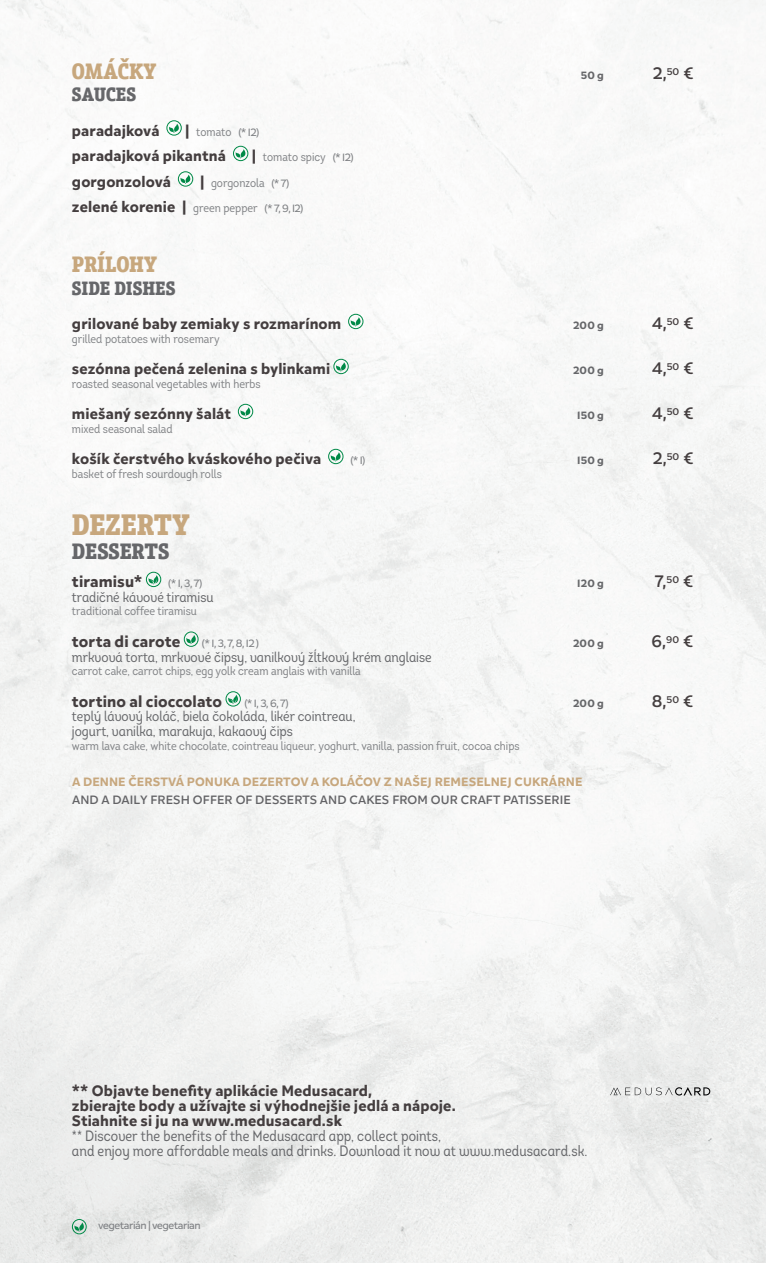
<style>
.page{position:relative;width:766px;height:1263px;background:#fff}
.page>*{position:absolute;margin:0;border:0;box-sizing:border-box;transform-origin:0 0}
.t1{font:900 30px "Schnebel Slab Pro Cond";color:#c7a77d}
.t2{font:900 22.5px "Schnebel Slab Pro Cond";color:#c7a77d}
.t3{font:900 22.5px "Schnebel Slab Pro Cond";color:#66676a}
.t4{font:900 19.5px "Schnebel Slab Pro Cond";color:#66676a}
.t5{font:600 16.5px "Inter";color:#443e3f}
.t6{font:800 15.6px "Inter";letter-spacing:.005em;color:#443e3f}
.t7{font:800 15px/15px "Inter";letter-spacing:.01em;color:#443e3f}
.t8{font:15px/15px "Intro Cond Alt";letter-spacing:.005em;color:#66676a}
.t9{font:14.1px/14.9px "Intro Cond Alt";color:#66676a}
.t10{font:12px "Intro Cond";color:#808285}
.t11{font:800 12px "Inter";letter-spacing:.01em;color:#c7a77d}
.t12{font:600 12px "Inter";letter-spacing:.01em;color:#636366}
.t13{font:500 10.5px "Inter";letter-spacing:-.035em;color:#808285}
.t14{font:800 10.5px "Inter";letter-spacing:.02em;color:#66676a}
.s1{font-family:"Inter";font-weight:800;font-size:15px;color:#443e3f}
.s2{font-family:"Inter";font-weight:500;font-size:10.5px}
.s3{font-family:"Intro Cond";font-weight:400;font-size:12px;color:#808285}
.s4{font-weight:500;font-size:10.5px;color:#808285}
</style>
<div class="page">
<img style="left:0;top:0;width:765px;height:1263px">
<div style="left:166px;top:120px;width:16px;height:16px;border:1px solid #008947;border-radius:50%"></div>
<svg style="left:169px;top:124px;width:10px;height:9px"></svg>
<div style="left:233px;top:146px;width:15px;height:15px;border:1px solid #008947;border-radius:50%"></div>
<svg style="left:235px;top:149px;width:10px;height:10px"></svg>
<div style="left:178px;top:171px;width:15px;height:16px;border:1px solid #008947;border-radius:50%"></div>
<svg style="left:180px;top:175px;width:10px;height:9px"></svg>
<div style="left:348px;top:314px;width:15px;height:15px;border:1px solid #008947;border-radius:50%"></div>
<svg style="left:350px;top:317px;width:10px;height:10px"></svg>
<div style="left:333px;top:359px;width:15px;height:15px;border:1px solid #008947;border-radius:50%"></div>
<svg style="left:335px;top:362px;width:11px;height:10px"></svg>
<div style="left:238px;top:404px;width:15px;height:15px;border:1px solid #008947;border-radius:50%"></div>
<svg style="left:240px;top:407px;width:10px;height:10px"></svg>
<div style="left:328px;top:449px;width:15px;height:15px;border:1px solid #008947;border-radius:50%"></div>
<svg style="left:330px;top:452px;width:10px;height:10px"></svg>
<div style="left:146px;top:572px;width:15px;height:15px;border:1px solid #008947;border-radius:50%"></div>
<svg style="left:148px;top:575px;width:10px;height:10px"></svg>
<div style="left:184px;top:631px;width:14px;height:16px;border:1px solid #008947;border-radius:50%"></div>
<svg style="left:186px;top:635px;width:10px;height:9px"></svg>
<div style="left:225px;top:691px;width:16px;height:15px;border:1px solid #008947;border-radius:50%"></div>
<svg style="left:228px;top:695px;width:10px;height:9px"></svg>
<div style="left:72px;top:1219px;width:15px;height:15px;border:1px solid #008947;border-radius:50%"></div>
<svg style="left:74px;top:1222px;width:10px;height:10px"></svg>
<svg style="left:610px;top:1087px;width:100px;height:8px"></svg>
<h2 class="t2" style="left:72px;top:57px;width:86px">OMÁČKY</h2>
<p class="t14" style="left:580px;top:68px;width:25px">50 g</p>
<h3 class="t5" style="left:652px;top:63px;width:42px">2,<sup>50</sup> €</h3>
<h3 class="t4" style="left:72px;top:82px;width:66px">SAUCES</h3>
<p class="t7" style="left:72px;top:123px;width:89px">paradajková</p>
<p class="t10" style="left:185px;top:124px;width:75px"><span class="s1">|</span> tomato <span class="s2">(* 12)</span></p>
<p class="t7" style="left:72px;top:148px;width:155px">paradajková pikantná</p>
<p class="t10" style="left:252px;top:150px;width:103px"><span class="s1">|</span> tomato spicy <span class="s2">(* 12)</span></p>
<p class="t7" style="left:72px;top:174px;width:100px">gorgonzolová</p>
<p class="t10" style="left:200px;top:175px;width:91px"><span class="s1">|</span> gorgonzola <span class="s2">(* 7)</span></p>
<p class="t7" style="left:72px;top:199px;width:233px">zelené korenie | <span class="s3">green pepper</span> <span class="s4">(* 7, 9, 12)</span></p>
<h2 class="t2" style="left:72px;top:250px;width:87px">PRÍLOHY</h2>
<h3 class="t4" style="left:72px;top:276px;width:105px">SIDE DISHES</h3>
<p class="t7" style="left:72px;top:316px;width:271px">grilované baby zemiaky s rozmarínom</p>
<p class="t14" style="left:573px;top:319px;width:32px">200 g</p>
<h3 class="t5" style="left:652px;top:313px;width:43px">4,<sup>50</sup> €</h3>
<p class="t10" style="left:72px;top:331px;width:149px">grilled potatoes with rosemary</p>
<p class="t7" style="left:72px;top:361px;width:259px">sezónna pečená zelenina s bylinkami</p>
<p class="t14" style="left:573px;top:364px;width:32px">200 g</p>
<h3 class="t5" style="left:652px;top:358px;width:43px">4,<sup>50</sup> €</h3>
<p class="t10" style="left:72px;top:376px;width:190px">roasted seasonal vegetables with herbs</p>
<p class="t7" style="left:72px;top:406px;width:160px">miešaný sezónny šalát</p>
<p class="t14" style="left:577px;top:409px;width:28px">150 g</p>
<h3 class="t5" style="left:652px;top:403px;width:43px">4,<sup>50</sup> €</h3>
<p class="t10" style="left:72px;top:421px;width:102px">mixed seasonal salad</p>
<p class="t7" style="left:72px;top:451px;width:251px">košík čerstvého kváskového pečiva</p>
<p class="t13" style="left:350px;top:454px;width:17px">(* 1)</p>
<p class="t14" style="left:577px;top:454px;width:28px">150 g</p>
<h3 class="t5" style="left:652px;top:448px;width:42px">2,<sup>50</sup> €</h3>
<p class="t10" style="left:72px;top:466px;width:151px">basket of fresh sourdough rolls</p>
<h1 class="t1" style="left:72px;top:506px;width:119px">DEZERTY</h1>
<h2 class="t3" style="left:72px;top:537px;width:99px">DESSERTS</h2>
<h3 class="t6" style="left:72px;top:572px;width:72px">tiramisu*</h3>
<p class="t13" style="left:168px;top:577px;width:36px">(* 1, 3, 7)</p>
<p class="t14" style="left:577px;top:577px;width:28px">120 g</p>
<h3 class="t5" style="left:654px;top:571px;width:40px">7,<sup>50</sup> €</h3>
<p class="t9" style="left:72px;top:590px;width:143px">tradičné kávové tiramisu</p>
<p class="t10" style="left:72px;top:604px;width:126px">traditional coffee tiramisu</p>
<h3 class="t6" style="left:72px;top:632px;width:110px">torta di carote</h3>
<p class="t13" style="left:202px;top:637px;width:59px">(* 1, 3, 7, 8, 12 )</p>
<p class="t14" style="left:573px;top:636px;width:32px">200 g</p>
<h3 class="t5" style="left:651px;top:631px;width:43px">6,<sup>90</sup> €</h3>
<p class="t9" style="left:72px;top:649px;width:361px">mrkvová torta, mrkvové čipsy, vanilkový žĺtkový krém anglaise</p>
<p class="t10" style="left:72px;top:664px;width:290px">carrot cake, carrot chips, egg yolk cream anglais with vanilla</p>
<h3 class="t6" style="left:72px;top:691px;width:151px">tortino al cioccolato</h3>
<p class="t13" style="left:244px;top:696px;width:46px">(* 1, 3, 6, 7)</p>
<p class="t14" style="left:573px;top:696px;width:32px">200 g</p>
<h3 class="t5" style="left:651px;top:691px;width:43px">8,<sup>50</sup> €</h3>
<p class="t9" style="left:72px;top:709px;width:285px">teplý lávový koláč, biela čokoláda, likér cointreau, jogurt, vanilka, marakuja, kakaový čips</p>
<p class="t10" style="left:72px;top:738px;width:449px">warm lava cake, white chocolate, cointreau liqueur, yoghurt, vanilla, passion fruit, cocoa chips</p>
<p class="t11" style="left:72px;top:774px;width:511px">A DENNE ČERSTVÁ PONUKA DEZERTOV A KOLÁČOV Z NAŠEJ REMESELNEJ CUKRÁRNE</p>
<p class="t12" style="left:72px;top:792px;width:500px">AND A DAILY FRESH OFFER OF DESSERTS AND CAKES FROM OUR CRAFT PATISSERIE</p>
<p class="t7" style="left:72px;top:1083px;width:385px">** Objavte benefity aplikácie Medusacard,<br>zbierajte body a užívajte si výhodnejšie jedlá a nápoje.<br>Stiahnite si ju na www.medusacard.sk</p>
<p class="t8" style="left:72px;top:1128px;width:517px">** Discover the benefits of the Medusacard app, collect points,<br>and enjoy more affordable meals and drinks. Download it now at www.medusacard.sk.</p>
<p class="t13" style="left:98px;top:1219px;width:104px">vegetarián | vegetarian</p>
</div>
